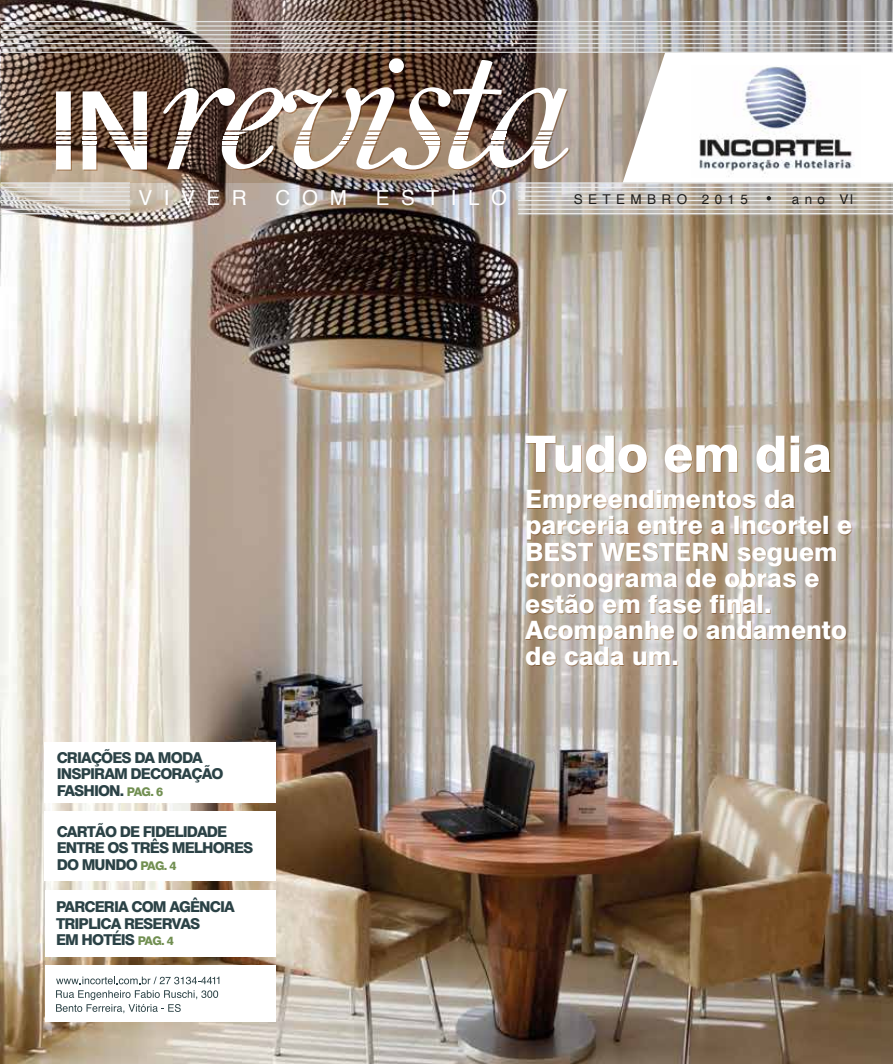
<style>
.page{position:relative;width:893px;height:1064px;background:#fff}
.page>*{position:absolute;margin:0;border:0;box-sizing:border-box;transform-origin:0 0}
.t1{font:800 50.4px "Swiss 721 BT";color:#fff}
.t2{font:800 25.35px/26.1px "Swiss 721 BT";color:#fff}
.t3{font:20.7px "Helvetica";letter-spacing:.56em;color:#fff}
.t4{font:800 15px/16.5px "Swiss 721 BT";letter-spacing:-.06em;color:#2b4246}
.t5{font:13.5px "Helvetica";letter-spacing:.4em;color:#1e1e1c}
.s1{font-weight:700}
.s2{font-size:12px;color:#718f51}
</style>
<div class="page">
<img style="left:0;top:0;width:893px;height:1064px">
<svg style="left:1px;top:53px;width:516px;height:130px;background:#735c4c"></svg>
<svg style="left:56px;top:91px;width:92px;height:80px"></svg>
<hr style="left:1px;top:21px;width:892px;height:1px;background:#e4e5e5">
<hr style="left:1px;top:25px;width:892px;height:2px;background:#e4e5e5">
<hr style="left:1px;top:30px;width:892px;height:1px;background:#e4e5e5">
<hr style="left:1px;top:39px;width:892px;height:1px;background:#e4e5e5">
<hr style="left:1px;top:34px;width:892px;height:1px;background:#e4e5e5">
<hr style="left:1px;top:47px;width:892px;height:1px;background:#e4e5e5">
<hr style="left:1px;top:43px;width:892px;height:1px;background:#e4e5e5">
<hr style="left:1px;top:52px;width:892px;height:1px;background:#e4e5e5">
<svg style="left:163px;top:58px;width:354px;height:111px"></svg>
<svg style="left:517px;top:52px;width:376px;height:163px"></svg>
<div style="left:44px;top:811px;width:231px;height:70px;background:#fff"></div>
<div style="left:44px;top:742px;width:231px;height:61px;background:#fff"></div>
<div style="left:45px;top:889px;width:230px;height:67px;background:#fff"></div>
<div style="left:45px;top:965px;width:230px;height:56px;background:#fff"></div>
<svg style="left:56px;top:976px;width:163px;height:8px"></svg>
<svg style="left:56px;top:990px;width:162px;height:23px"></svg>
<svg style="left:0;top:183px;width:130px;height:32px;background:#cdc6bd"></svg>
<hr style="left:1px;top:182px;width:129px;height:2px;background:#e4e5e5">
<hr style="left:1px;top:187px;width:129px;height:1px;background:#e4e5e5">
<hr style="left:1px;top:191px;width:129px;height:1px;background:#e4e5e5">
<hr style="left:1px;top:200px;width:129px;height:1px;background:#e4e5e5">
<hr style="left:1px;top:195px;width:129px;height:2px;background:#e4e5e5">
<hr style="left:1px;top:209px;width:129px;height:1px;background:#e4e5e5">
<hr style="left:1px;top:204px;width:129px;height:1px;background:#e4e5e5">
<hr style="left:1px;top:213px;width:129px;height:1px;background:#e4e5e5">
<h3 class="t3" style="left:138px;top:182px;width:110px">VIVER</h3>
<h3 class="t3" style="left:275px;top:182px;width:73px">COM</h3>
<h3 class="t3" style="left:376px;top:182px;width:133px">ESTILO</h3>
<p class="t5" style="left:574px;top:189px;width:176px">SETEMBRO 2015</p>
<p class="t5" style="left:792px;top:189px;width:62px">ano V <span class="s1">I</span></p>
<p class="t4" style="left:57px;top:749px;width:168px">CRIAÇÕES DA MODA<br>INSPIRAM DECORAÇÃO<br>FASHION. <span class="s2">PAG. 6</span></p>
<p class="t4" style="left:57px;top:822px;width:198px">CARTÃO DE FIDELIDADE<br>ENTRE OS TRÊS MELHORES<br>DO MUNDO <span class="s2">PAG. 4</span></p>
<p class="t4" style="left:56px;top:898px;width:180px">PARCERIA COM AGÊNCIA<br>TRIPLICA RESERVAS<br>EM HOTÉIS <span class="s2">PAG. 4</span></p>
<h1 class="t1" style="left:525px;top:423px;width:308px">Tudo em dia</h1>
<h2 class="t2" style="left:525px;top:486px;width:329px">Empreendimentos da parceria entre a Incortel e<br>BEST WESTERN seguem cronograma de obras e estão em fase final.<br>Acompanhe o andamento de cada um.</h2>
</div>
